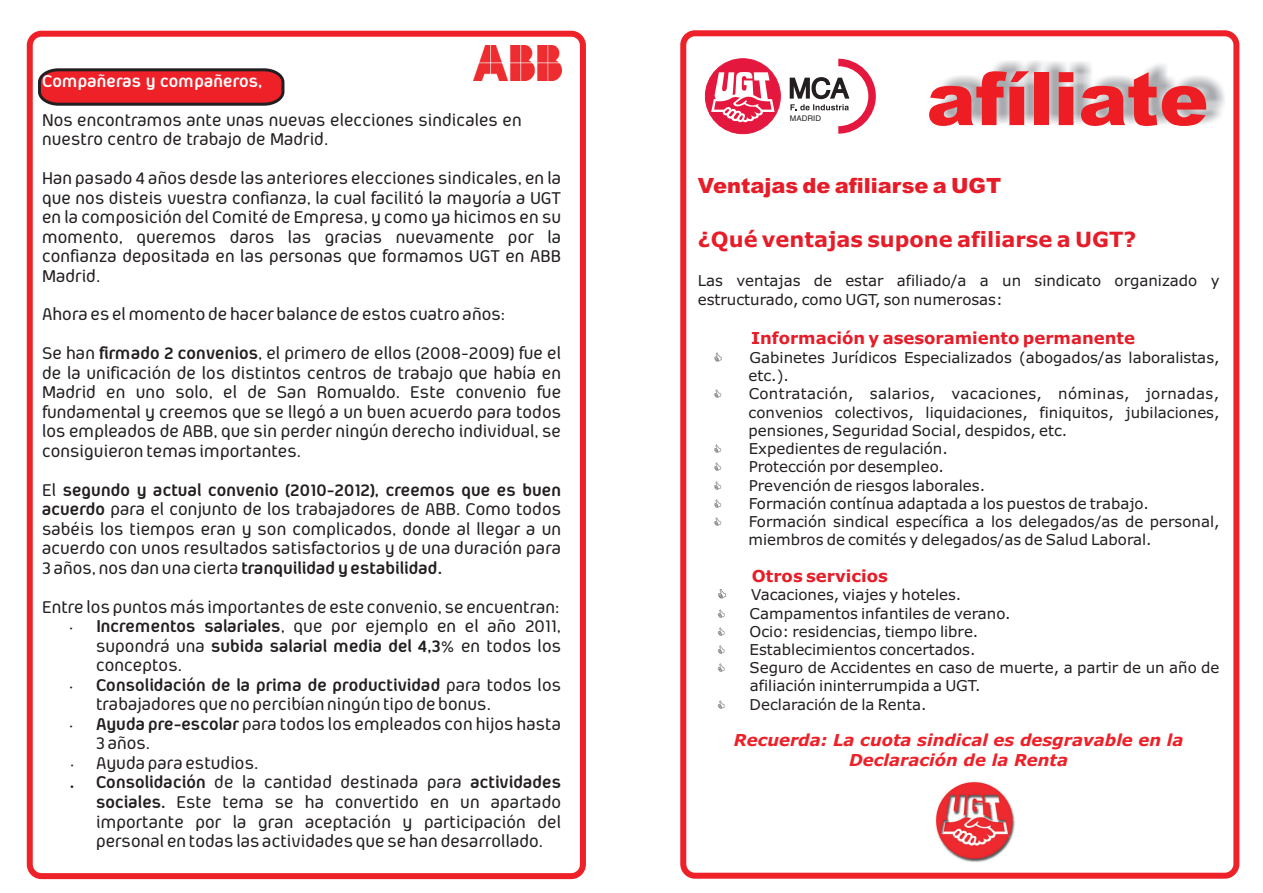
<style>
.page{position:relative;width:1263px;height:893px;background:#fff}
.page>*{position:absolute;margin:0;border:0;box-sizing:border-box;transform-origin:0 0}
.t1{font:900 73.95px "Arial";color:#ee1d23}
.t2{font:700 21px "Verdana";color:#e61d29}
.t3{font:900 21px "Arial";color:#e61d29}
.t4{font:500 19.5px/19.5px "Aeroportal";color:#231f20;text-align:justify}
.t5{font:500 19.5px "Aeroportal";color:#231f20}
.t6{font:500 19.5px "Aeroportal";color:#fff}
.t7{font:italic 700 16.5px/20.1px "Verdana";color:#ee2028;text-align:center}
.t8{font:700 16.5px "Verdana";color:#e61d29}
.t9{font:15px/18.3px "Verdana";color:#231f20}
.t10{font:7.8px "Helvetica";color:#231f20}
.s1{font-style:inherit}
</style>
<div class="page">
<svg style="left:38px;top:68px;width:247px;height:38px;background:#cc2930"></svg>
<div style="left:27px;top:31px;width:559px;height:848px;border:6px solid #ee2028;border-radius:12px"></div>
<img style="left:935px;top:781px;width:80px;height:81px">
<img style="left:473px;top:46px;width:88px;height:34px">
<div style="left:680px;top:30px;width:559px;height:849px;border:6px solid #ee2028;border-radius:12px"></div>
<svg style="left:703px;top:57px;width:79px;height:79px"></svg>
<div style="left:705px;top:58px;width:76px;height:76px;background:#e4183e;border:1px solid #e4183e;border-radius:50%"></div>
<svg style="left:711px;top:72px;width:63px;height:52px"></svg>
<svg style="left:789px;top:59px;width:87px;height:75px"></svg>
<img style="left:939px;top:60px;width:286px;height:64px">
<p class="t6" style="left:42px;top:74px;width:222px">Compañeras y compañeros,</p>
<p class="t4" style="left:42px;top:111px;width:481px">Nos encontramos ante unas nuevas elecciones sindicales en nuestro centro de trabajo de Madrid.</p>
<p class="t4" style="left:42px;top:170px;width:521px">Han pasado 4 años desde las anteriores elecciones sindicales, en la que nos disteis vuestra confianza, la cual facilitó la mayoría a UGT en la composición del Comité de Empresa, y como ya hicimos en su momento, queremos daros las gracias nuevamente por la confianza depositada en las personas que formamos UGT en ABB Madrid.</p>
<p class="t4" style="left:42px;top:296px;width:521px;line-height:39px">Ahora es el momento de hacer balance de estos cuatro años:<br>Se han <span class="s1">firmado 2 convenios</span>, el primero de ellos (2008-2009) fue el</p>
<p class="t4" style="left:42px;top:364px;width:521px">de la unificación de los distintos centros de trabajo que había en Madrid en uno solo, el de San Romualdo. Este convenio fue fundamental y creemos que se llegó a un buen acuerdo para todos los empleados de ABB, que sin perder ningún derecho individual, se consiguieron temas importantes.</p>
<p class="t4" style="left:42px;top:481px;width:521px">El <span class="s1">segundo y actual convenio (2010-2012), creemos que es buen acuerdo</span> para el conjunto de los trabajadores de ABB. Como todos sabéis los tiempos eran y son complicados, donde al llegar a un acuerdo con unos resultados satisfactorios y de una duración para 3 años, nos dan una cierta <span class="s1">tranquilidad y estabilidad.</span></p>
<p class="t4" style="left:42px;top:598px;width:519px">Entre los puntos más importantes de este convenio, se encuentran:</p>
<p class="t4" style="left:69px;top:618px;width:494px">· <span class="s1">Incrementos salariales</span>, que por ejemplo en el año 2011,</p>
<p class="t5" style="left:96px;top:639px;width:467px"><span class="s1">supondrá una</span> subida salarial media del 4,3% <span class="s1">en todos los</span></p>
<p class="t4" style="left:96px;top:657px;width:87px">conceptos.</p>
<p class="t5" style="left:69px;top:678px;width:494px"><span class="s1">·</span> Consolidación de la prima de productividad <span class="s1">para todos los</span></p>
<p class="t4" style="left:96px;top:696px;width:396px">trabajadores que no percibían ningún tipo de bonus.</p>
<p class="t4" style="left:69px;top:715px;width:494px">· <span class="s1">Ayuda pre-escolar</span> para todos los empleados con hijos hasta</p>
<p class="t4" style="left:96px;top:735px;width:56px">3 años.</p>
<p class="t4" style="left:70px;top:754px;width:189px">· Ayuda para estudios.</p>
<p class="t4" style="left:96px;top:774px;width:467px"><span class="s1">Consolidación</span> de la cantidad destinada para <span class="s1">actividades</span></p>
<p class="t4" style="left:96px;top:793px;width:467px"><span class="s1">sociales.</span> Este tema se ha convertido en un apartado</p>
<p class="t4" style="left:96px;top:813px;width:467px">importante por la gran aceptación y participación del</p>
<p class="t4" style="left:96px;top:832px;width:448px">personal en todas las actividades que se han desarrollado.</p>
<p class="t10" style="left:790px;top:115px;width:33px">MADRID</p>
<h1 class="t1" style="left:926px;top:72px;width:284px">afíliate</h1>
<p class="t3" style="left:698px;top:178px;width:305px">Ventajas de afiliarse a UGT</p>
<p class="t2" style="left:698px;top:231px;width:440px">¿Qué ventajas supone afiliarse a UGT?</p>
<p class="t9" style="left:698px;top:273px;width:523px">Las ventajas de estar afiliado/a a un sindicato organizado y estructurado, como UGT, son numerosas:</p>
<p class="t8" style="left:751px;top:332px;width:385px">Información y asesoramiento permanente</p>
<p class="t9" style="left:749px;top:350px;width:472px">Gabinetes Jurídicos Especializados (abogados/as laboralistas, etc.).<br>Contratación, salarios, vacaciones, nóminas, jornadas, convenios colectivos, liquidaciones, finiquitos, jubilaciones, pensiones, Seguridad Social, despidos, etc.<br>Expedientes de regulación.<br>Protección por desempleo.<br>Prevención de riesgos laborales.<br>Formación contínua adaptada a los puestos de trabajo.<br>Formación sindical específica a los delegados/as de personal, miembros de comités y delegados/as de Salud Laboral.</p>
<p class="t8" style="left:752px;top:569px;width:138px">Otros servicios</p>
<p class="t9" style="left:750px;top:587px;width:471px">Vacaciones, viajes y hoteles.<br>Campamentos infantiles de verano.<br>Ocio: residencias, tiempo libre.<br>Establecimientos concertados.<br>Seguro de Accidentes en caso de muerte, a partir de un año de afiliación ininterrumpida a UGT.<br>Declaración de la Renta.</p>
<p class="t7" style="left:734px;top:731px;width:451px">Recuerda: La cuota sindical es desgravable en la<br>Declaración de la Renta</p>
</div>
